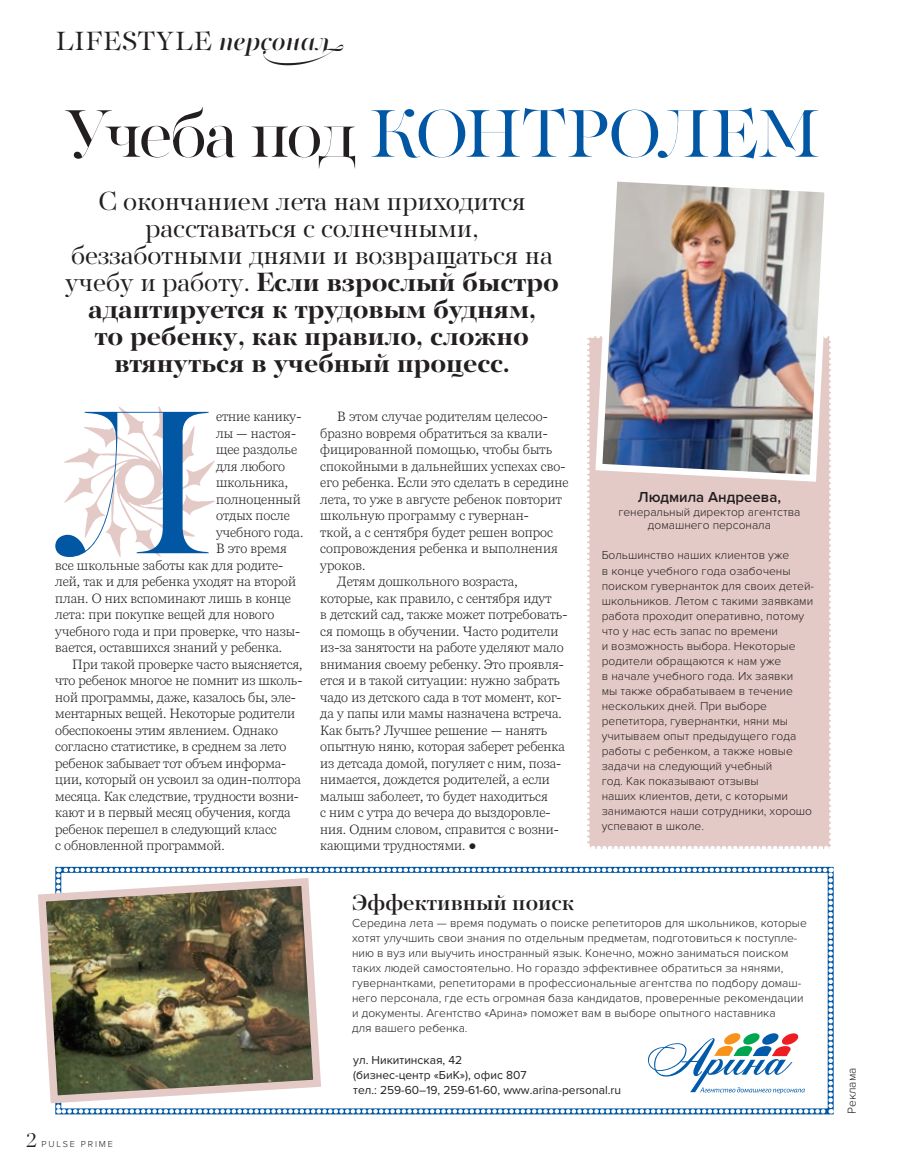
<style>
.page{position:relative;width:906px;height:1174px;background:#fff}
.page>*{position:absolute;margin:0;border:0;box-sizing:border-box;transform-origin:0 0}
.t1{font:209.7px "PF Regal Finesse Pro";color:#0157a3}
.t2{font:69px "PF Regal Finesse Pro";letter-spacing:-.04em;color:#0157a3}
.t3{font:700 27px/27px "PF Regal Display Pro";color:#231f20;text-align:center}
.t4{font:27px "PF Regal Display Pro";letter-spacing:.025em;color:#231f20}
.t5{font:500 22.5px "PF Regal Display Pro";color:#231f20}
.t6{font:21px "PF Regal Display Pro";color:#231f20}
.t7{font:600 15px "Proxima Nova";color:#231f20}
.t8{font:300 13.5px "Georgia Pro";color:#231f20}
.t9{font:300 12px/15px "Proxima Nova";color:#231f20}
.t10{font:12px/15px "Proxima Nova";color:#231f20}
.t11{font:300 9px "Proxima Nova";letter-spacing:.2em;color:#231f20}
.s1{font-family:"PF Regal Swash Pro";font-weight:500}
.s2{color:#231f20}
.s3{font-weight:400}
</style>
<div class="page">
<svg style="left:64px;top:406px;width:151px;height:151px"></svg>
<svg style="left:56px;top:867px;width:777px;height:246px"></svg>
<div style="left:587px;top:337px;width:244px;height:512px;background:#e4cac7"></div>
<img style="left:592px;top:181px;width:239px;height:304px">
<img style="left:38px;top:874px;width:287px;height:233px">
<h3 class="t4" style="left:56px;top:26px;width:342px">LIFESTYLE <span class="s1">персонал</span></h3>
<h2 class="t2" style="left:66px;top:94px;width:756px"><span class="s2">Учеба под</span> КОНТРОЛЕМ</h2>
<h3 class="t3" style="left:65px;top:188px;width:495px"><span class="s3">С окончанием лета нам приходится расставаться с солнечными, беззаботными днями и возвращаться на учебу и работу.</span> Если взрослый быстро адаптируется к трудовым будням,<br>то ребенку, как правило, сложно втянуться в учебный процесс.</h3>
<h1 class="t1" style="left:56px;top:363px;width:161px">Л</h1>
<p class="t8" style="left:216px;top:409px;width:87px">етние канику-</p>
<p class="t8" style="left:216px;top:425px;width:81px">лы — настоя-</p>
<p class="t8" style="left:216px;top:442px;width:82px">щее раздолье</p>
<p class="t8" style="left:216px;top:458px;width:70px">для любого</p>
<p class="t8" style="left:216px;top:475px;width:73px">школьника,</p>
<p class="t8" style="left:216px;top:491px;width:86px">полноценный</p>
<p class="t8" style="left:216px;top:508px;width:75px">отдых после</p>
<p class="t8" style="left:216px;top:524px;width:89px">учебного года.</p>
<p class="t8" style="left:216px;top:541px;width:72px">В это время</p>
<p class="t8" style="left:55px;top:557px;width:229px">все школьные заботы как для родите-</p>
<p class="t8" style="left:55px;top:574px;width:242px">лей, так и для ребенка уходят на второй</p>
<p class="t8" style="left:55px;top:590px;width:237px">план. О них вспоминают лишь в конце</p>
<p class="t8" style="left:55px;top:607px;width:220px">лета: при покупке вещей для нового</p>
<p class="t8" style="left:55px;top:623px;width:246px">учебного года и при проверке, что назы-</p>
<p class="t8" style="left:55px;top:640px;width:228px">вается, оставшихся знаний у ребенка.</p>
<p class="t8" style="left:72px;top:656px;width:232px">При такой проверке часто выясняется,</p>
<p class="t8" style="left:55px;top:673px;width:249px">что ребенок многое не помнит из школь-</p>
<p class="t8" style="left:55px;top:689px;width:242px">ной программы, даже, казалось бы, эле-</p>
<p class="t8" style="left:55px;top:706px;width:241px">ментарных вещей. Некоторые родители</p>
<p class="t8" style="left:55px;top:722px;width:224px">обеспокоены этим явлением. Однако</p>
<p class="t8" style="left:55px;top:739px;width:233px">согласно статистике, в среднем за лето</p>
<p class="t8" style="left:55px;top:755px;width:232px">ребенок забывает тот объем информа-</p>
<p class="t8" style="left:55px;top:772px;width:247px">ции, который он усвоил за один-полтора</p>
<p class="t8" style="left:55px;top:788px;width:245px">месяца. Как следствие, трудности возни-</p>
<p class="t8" style="left:55px;top:805px;width:237px">кают и в первый месяц обучения, когда</p>
<p class="t8" style="left:55px;top:821px;width:223px">ребенок перешел в следующий класс</p>
<p class="t8" style="left:55px;top:838px;width:171px">с обновленной программой.</p>
<h3 class="t6" style="left:26px;top:1128px;width:12px">2</h3>
<p class="t11" style="left:42px;top:1139px;width:73px">PULSE PRIME</p>
<p class="t8" style="left:337px;top:409px;width:212px">В этом случае родителям целесоо-</p>
<p class="t8" style="left:320px;top:425px;width:229px">бразно вовремя обратиться за квали-</p>
<p class="t8" style="left:320px;top:442px;width:233px">фицированной помощью, чтобы быть</p>
<p class="t8" style="left:320px;top:458px;width:247px">спокойными в дальнейших успехах сво-</p>
<p class="t8" style="left:320px;top:475px;width:250px">его ребенка. Если это сделать в середине</p>
<p class="t8" style="left:320px;top:491px;width:243px">лета, то уже в августе ребенок повторит</p>
<p class="t8" style="left:320px;top:508px;width:210px">школьную программу с гувернан-</p>
<p class="t8" style="left:320px;top:524px;width:234px">ткой, а с сентября будет решен вопрос</p>
<p class="t8" style="left:320px;top:541px;width:239px">сопровождения ребенка и выполнения</p>
<p class="t8" style="left:320px;top:557px;width:47px">уроков.</p>
<p class="t8" style="left:337px;top:574px;width:182px">Детям дошкольного возраста,</p>
<p class="t8" style="left:320px;top:590px;width:233px">которые, как правило, с сентября идут</p>
<p class="t8" style="left:320px;top:607px;width:249px">в детский сад, также может потребовать-</p>
<p class="t8" style="left:320px;top:623px;width:240px">ся помощь в обучении. Часто родители</p>
<p class="t8" style="left:320px;top:640px;width:245px">из‑за занятости на работе уделяют мало</p>
<p class="t8" style="left:320px;top:656px;width:245px">внимания своему ребенку. Это проявля-</p>
<p class="t8" style="left:320px;top:673px;width:241px">ется и в такой ситуации: нужно забрать</p>
<p class="t8" style="left:320px;top:689px;width:243px">чадо из детского сада в тот момент, ког-</p>
<p class="t8" style="left:320px;top:706px;width:243px">да у папы или мамы назначена встреча.</p>
<p class="t8" style="left:320px;top:722px;width:228px">Как быть? Лучшее решение — нанять</p>
<p class="t8" style="left:320px;top:739px;width:246px">опытную няню, которая заберет ребенка</p>
<p class="t8" style="left:320px;top:755px;width:242px">из детсада домой, погуляет с ним, поза-</p>
<p class="t8" style="left:320px;top:772px;width:231px">нимается, дождется родителей, а если</p>
<p class="t8" style="left:320px;top:788px;width:229px">малыш заболеет, то будет находиться</p>
<p class="t8" style="left:320px;top:805px;width:232px">с ним с утра до вечера до выздоровле-</p>
<p class="t8" style="left:320px;top:821px;width:240px">ния. Одним словом, справится с возни-</p>
<p class="t8" style="left:320px;top:838px;width:158px">кающими трудностями. ●</p>
<p class="t7" style="left:638px;top:489px;width:145px">Людмила Андреева,</p>
<p class="t9" style="left:618px;top:505px;width:184px;line-height:13.5px;text-align:center">генеральный директор агентства домашнего персонала</p>
<p class="t9" style="left:602px;top:548px;width:214px">Большинство наших клиентов уже<br>в конце учебного года озабочены поиском гувернанток для своих детей&shy;школьников. Летом с такими заявками работа проходит оперативно, потому что у нас есть запас по времени<br>и возможность выбора. Некоторые родители обращаются к нам уже<br>в начале учебного года. Их заявки<br>мы также обрабатываем в течение нескольких дней. При выборе репетитора, гувернантки, няни мы учитываем опыт предыдущего года работы с ребенком, а также новые задачи на следующий учебный<br>год. Как показывают отзывы<br>наших клиентов, дети, с которыми занимаются наши сотрудники, хорошо успевают в школе.</p>
<h3 class="t5" style="left:352px;top:889px;width:224px">Эффективный поиск</h3>
<p class="t9" style="left:352px;top:916px;width:456px">Середина лета — время подумать о поиске репетиторов для школьников, которые хотят улучшить свои знания по отдельным предметам, подготовиться к поступле&shy;нию в вуз или выучить иностранный язык. Конечно, можно заниматься поиском таких людей самостоятельно. Но гораздо эффективнее обратиться за нянями, гувернантками, репетиторами в профессиональные агентства по подбору домаш&shy;него персонала, где есть огромная база кандидатов, проверенные рекомендации и документы. Агентство «Арина» поможет вам в выборе опытного наставника<br>для вашего ребенка.</p>
<p class="t10" style="left:353px;top:1053px;width:269px">ул. Никитинская, 42<br>(бизнес-центр «БиК»), офис 807<br>тел.: 259‑60–19, 259‑61‑60, www.arina-personal.ru</p>
<p class="t9" style="left:844px;top:1113px;width:48px;rotate:-90deg">Реклама</p>
</div>
